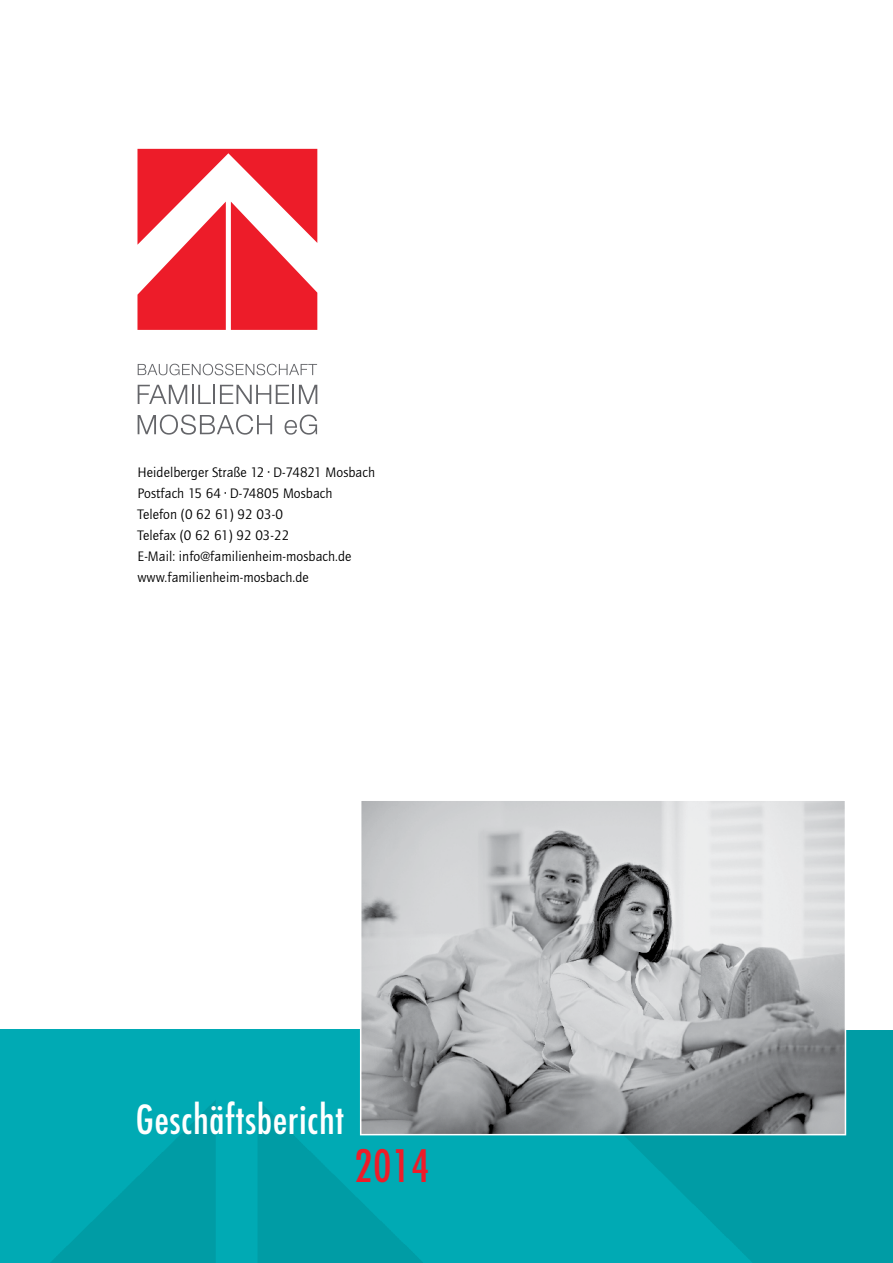
<style>
.page{position:relative;width:893px;height:1263px;background:#fff}
.page>*{position:absolute;margin:0;border:0;box-sizing:border-box;transform-origin:0 0}
.t1{font:condensed 43.5px "Futura";color:#ed1c29}
.t2{font:condensed 39px "Futura";letter-spacing:.025em;color:#fff}
.t3{font:14.25px/21px "Quay Sans";letter-spacing:.005em;color:#000}
</style>
<div class="page">
<div style="left:0;top:1031px;width:893px;height:232px;background:#009ca5"></div>
<img style="left:0;top:1029px;width:754px;height:234px">
<img style="left:363px;top:802px;width:480px;height:330px">
<div style="left:360px;top:799px;width:486px;height:336px;border:2px solid #fff"></div>
<svg style="left:137px;top:149px;width:180px;height:181px"></svg>
<svg style="left:138px;top:364px;width:179px;height:11px"></svg>
<svg style="left:138px;top:385px;width:179px;height:19px"></svg>
<svg style="left:138px;top:415px;width:134px;height:20px"></svg>
<svg style="left:285px;top:415px;width:32px;height:20px"></svg>
<p class="t3" style="left:137px;top:462px;width:239px">Heidelberger Straße 12 · D-74821 Mosbach<br>Postfach 15 64 · D-74805 Mosbach<br>Telefon (0 62 61) 92 03-0<br>Telefax (0 62 61) 92 03-22<br>E-Mail: info@familienheim-mosbach.de www.familienheim-mosbach.de</p>
<h2 class="t2" style="left:136px;top:1095px;width:210px">Geschäftsbericht</h2>
<h1 class="t1" style="left:354px;top:1138px;width:76px">2014</h1>
</div>
